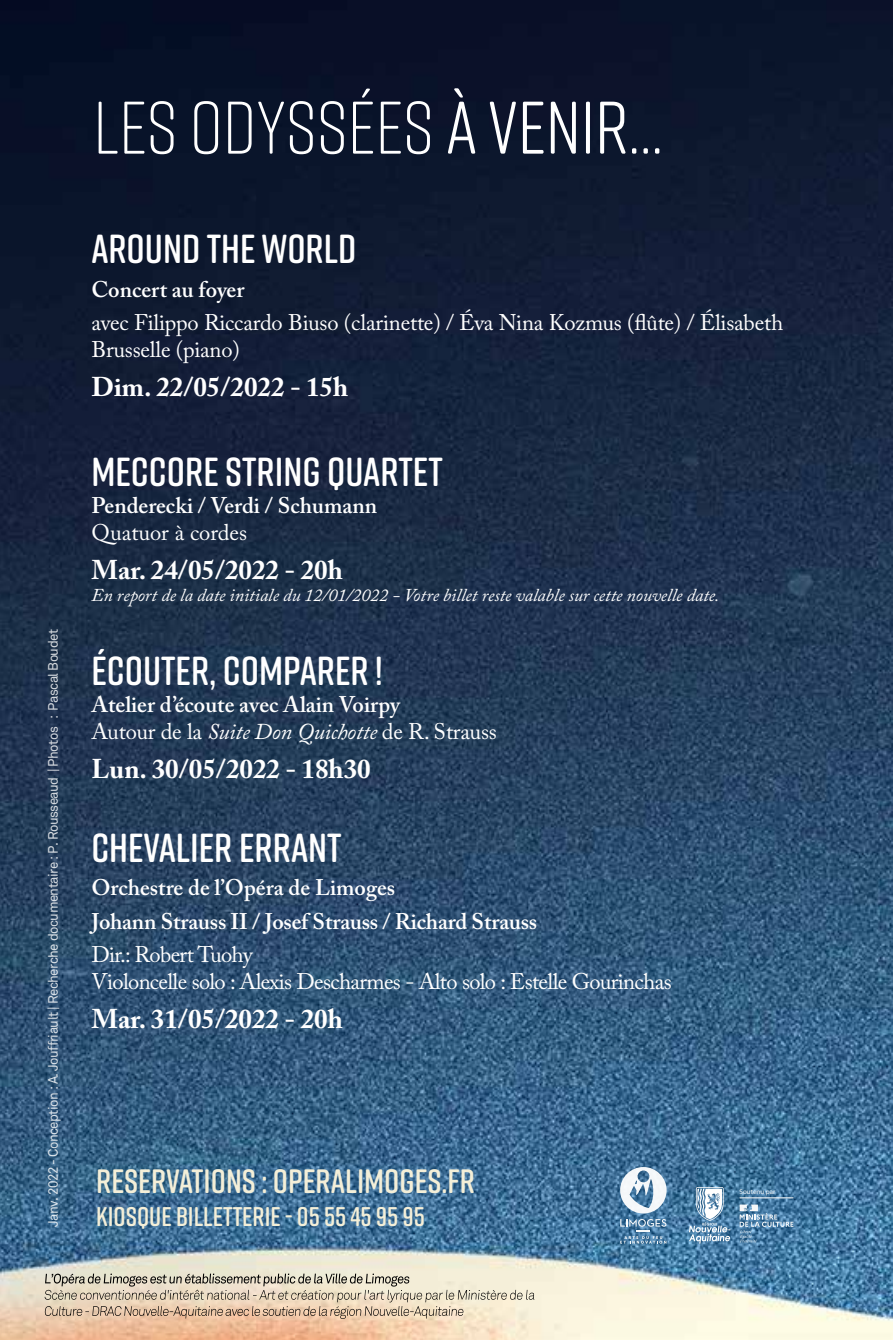
<style>
.page{position:relative;width:893px;height:1340px;background:#fff}
.page>*{position:absolute;margin:0;border:0;box-sizing:border-box;transform-origin:0 0}
.t1{font:300 74.25px "Rift Soft";color:#fff}
.t2{font:600 40.5px "Rift Soft";color:#fff}
.t3{font:600 33.75px "Rift Soft";color:#f4efd8}
.t4{font:700 27px "Adobe Caslon Pro";color:#fff}
.t5{font:600 27px "Rift Soft";color:#f4efd8}
.t6{font:600 22.5px/33.3px "Adobe Caslon Pro";color:#fff}
.t7{font:22.5px/27px "Adobe Caslon Pro";letter-spacing:-.01em;color:#fff}
.t8{font:22.5px/27px "Adobe Caslon Pro";letter-spacing:-.03em;color:#fff}
.t9{font:italic 18px "Adobe Caslon Pro";color:#fff}
.t10{font:13.5px "Akkurat";letter-spacing:-.04em;color:#fff}
.t11{font:6.98px "Myriad Pro";color:#fff}
.s1{font-weight:400}
.s2{font-weight:400;font-style:italic}
</style>
<div class="page">
<img style="left:0;top:0;width:893px;height:1339px">
<svg style="left:45px;top:1273px;width:489px;height:45px;background:#d2c4af"></svg>
<svg style="left:620px;top:1166px;width:47px;height:77px"></svg>
<svg style="left:740px;top:1204px;width:53px;height:38px;background:#5f8caf"></svg>
<hr style="left:740px;top:1197px;width:53px;height:1px;background:#fff">
<svg style="left:689px;top:1187px;width:41px;height:56px"></svg>
<h1 class="t1" style="left:93px;top:76px;width:571px">LES ODYSSÉES <span class="s1">À VENIR...</span></h1>
<p class="t10" style="left:45px;top:1226px;width:599px;rotate:-90deg">Janv. 2022 - Conception : A. Jouffriault | Recherche documentaire : P. Rousseaud | Photos : Pascal Boudet</p>
<h2 class="t2" style="left:91px;top:220px;width:267px">AROUND THE WORLD</h2>
<p class="t6" style="left:91px;top:272px;width:154px">Concert au foyer</p>
<p class="t7" style="left:91px;top:309px;width:693px">avec Filippo Riccardo Biuso (clarinette) / Éva Nina Kozmus (flûte) / Élisabeth<br>Brusselle (piano)</p>
<p class="t4" style="left:91px;top:371px;width:258px">Dim. 22/05/2022 - 15h</p>
<h2 class="t2" style="left:91px;top:443px;width:353px">MECCORE STRING QUARTET</h2>
<p class="t6" style="left:91px;top:489px;width:287px">Penderecki / Verdi / Schumann</p>
<p class="t7" style="left:91px;top:519px;width:157px">Quatuor à cordes</p>
<p class="t4" style="left:91px;top:554px;width:253px">Mar. 24/05/2022 - 20h</p>
<p class="t9" style="left:91px;top:584px;width:629px">En report de la date initiale du 12/01/2022 - Votre billet reste valable sur cette nouvelle date.</p>
<h2 class="t2" style="left:91px;top:641px;width:293px">ÉCOUTER, COMPARER !</h2>
<p class="t6" style="left:91px;top:690px;width:407px;line-height:27px">Atelier d’écoute avec Alain Voirpy<br><span class="s1">Autour de la</span> <span class="s2">Suite Don Quichotte</span> <span class="s1">de R. Strauss</span></p>
<p class="t4" style="left:91px;top:752px;width:281px">Lun. 30/05/2022 - 18h30</p>
<h2 class="t2" style="left:91px;top:819px;width:252px">CHEVALIER ERRANT</h2>
<p class="t6" style="left:91px;top:871px;width:447px">Orchestre de l’Opéra de Limoges<br>Johann Strauss II / Josef Strauss / Richard Strauss</p>
<p class="t8" style="left:91px;top:940px;width:582px">Dir.: Robert Tuohy<br>Violoncelle solo : Alexis Descharmes - Alto solo : Estelle Gourinchas</p>
<p class="t4" style="left:91px;top:1002px;width:253px">Mar. 31/05/2022 - 20h</p>
<h3 class="t3" style="left:96px;top:1157px;width:380px">RESERVATIONS : OPERALIMOGES.FR</h3>
<p class="t5" style="left:96px;top:1197px;width:330px">KIOSQUE BILLETTERIE - 05 55 45 95 95</p>
<p class="t11" style="left:740px;top:1186px;width:37px">Soutenu par</p>
</div>
